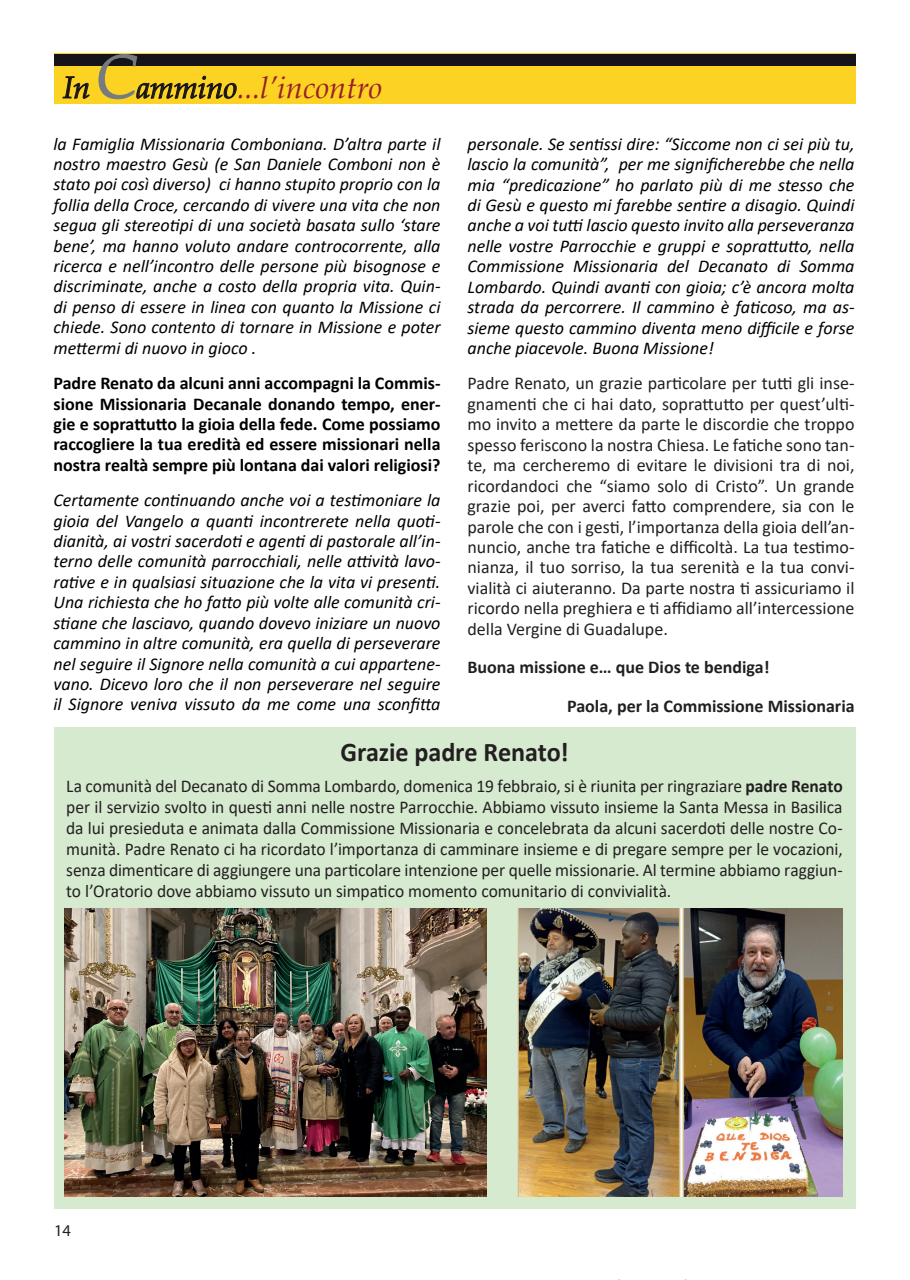
<style>
.page{position:relative;width:910px;height:1280px;background:#fff}
.page>*{position:absolute;margin:0;border:0;box-sizing:border-box;transform-origin:0 0}
.t1{font:italic 30.75px "Book Antiqua";color:#962029}
.t2{font:700 27px "Calibri";letter-spacing:-.005em;color:#231f20}
.t3{font:italic 18px/20.4px "Calibri";color:#000001;text-align:justify}
.t4{font:18px/20.4px "Calibri";color:#231f20;text-align:justify}
.t5{font:700 18px/20.4px "Calibri";color:#000001;text-align:justify}
.t6{font:700 18px/38.4px "Calibri";color:#231f20}
.t7{font:16.5px "Myriad Pro";color:#231f20}
.s1{color:#171419}
.s2{font-size:61.95px;color:#767b7f}
.s3{font-weight:700}
</style>
<div class="page">
<div style="left:54px;top:54px;width:802px;height:50px;background:#fcd223"></div>
<div style="left:54px;top:54px;width:802px;height:12px;background:#171419"></div>
<svg style="left:63px;top:76px;width:27px;height:23px"></svg>
<svg style="left:99px;top:54px;width:138px;height:45px"></svg>
<div style="left:54px;top:728px;width:801px;height:481px;background:#d6ead0"></div>
<img style="left:64px;top:909px;width:423px;height:287px">
<img style="left:518px;top:909px;width:325px;height:287px">
<h1 class="t1" style="left:63px;top:70px;width:320px"><span class="s1">In</span><span class="s2">C</span><span class="s1">ammino</span>...l’incontro</h1>
<p class="t3" style="left:54px;top:133px;width:389px">la Famiglia Missionaria Comboniana. D’altra parte il nostro maestro Gesù (e San Daniele Comboni non è stato poi così diverso) ci hanno stupito proprio con la follia della Croce, cercando di vivere una vita che non segua gli stereotipi di una società basata sullo ‘stare bene’, ma hanno voluto andare controcorrente, alla ricerca e nell’incontro delle persone più bisognose e discriminate, anche a costo della propria vita. Quin&shy;di penso di essere in linea con quanto la Missione ci chiede. Sono contento di tornare in Missione e poter mettermi di nuovo in gioco .</p>
<p class="t5" style="left:54px;top:373px;width:389px">Padre Renato da alcuni anni accompagni la Commis&shy;sione Missionaria Decanale donando tempo, ener&shy;gie e soprattutto la gioia della fede. Come possiamo raccogliere la tua eredità ed essere missionari nella nostra realtà sempre più lontana dai valori religiosi?</p>
<p class="t3" style="left:54px;top:489px;width:389px">Certamente continuando anche voi a testimoniare la gioia del Vangelo a quanti incontrerete nella quoti&shy;dianità, ai vostri sacerdoti e agenti di pastorale all’in&shy;terno delle comunità parrocchiali, nelle attività lavo&shy;rative e in qualsiasi situazione che la vita vi presenti.<br>Una richiesta che ho fatto più volte alle comunità cri&shy;stiane che lasciavo, quando dovevo iniziare un nuovo cammino in altre comunità, era quella di perseverare nel seguire il Signore nella comunità a cui appartene&shy;vano. Dicevo loro che il non perseverare nel seguire il Signore veniva vissuto da me come una sconfitta</p>
<p class="t3" style="left:467px;top:133px;width:389px">personale. Se sentissi dire: “Siccome non ci sei più tu, lascio la comunità”, per me significherebbe che nella mia “predicazione” ho parlato più di me stesso che di Gesù e questo mi farebbe sentire a disagio. Quindi anche a voi tutti lascio questo invito alla perseveranza nelle vostre Parrocchie e gruppi e soprattutto, nella Commissione Missionaria del Decanato di Somma Lombardo. Quindi avanti con gioia; c’è ancora molta strada da percorrere. Il cammino è faticoso, ma as&shy;sieme questo cammino diventa meno difficile e forse anche piacevole. Buona Missione!</p>
<p class="t4" style="left:467px;top:373px;width:389px">Padre Renato, un grazie particolare per tutti gli inse&shy;gnamenti che ci hai dato, soprattutto per quest’ulti&shy;mo invito a mettere da parte le discordie che troppo spesso feriscono la nostra Chiesa. Le fatiche sono tan&shy;te, ma cercheremo di evitare le divisioni tra di noi, ricordandoci che “siamo solo di Cristo”. Un grande grazie poi, per averci fatto comprendere, sia con le parole che con i gesti, l’importanza della gioia dell’an&shy;nuncio, anche tra fatiche e difficoltà. La tua testimo&shy;nianza, il tuo sorriso, la tua serenità e la tua convi&shy;vialità ci aiuteranno. Da parte nostra ti assicuriamo il ricordo nella preghiera e ti affidiamo all’intercessione della Vergine di Guadalupe.</p>
<p class="t6" style="left:567px;top:648px;width:289px;text-indent:-100px">Buona missione e… que Dios te bendiga!<br>Paola, per la Commissione Missionaria</p>
<h2 class="t2" style="left:340px;top:732px;width:230px">Grazie padre Renato!</h2>
<p class="t4" style="left:66px;top:775px;width:778px;line-height:21px">La comunità del Decanato di Somma Lombardo, domenica 19 febbraio, si è riunita per ringraziare <span class="s3">padre Renato </span>per il servizio svolto in questi anni nelle nostre Parrocchie. Abbiamo vissuto insieme la Santa Messa in Basilica da lui presieduta e animata dalla Commissione Missionaria e concelebrata da alcuni sacerdoti delle nostre Co&shy;munità. Padre Renato ci ha ricordato l’importanza di camminare insieme e di pregare sempre per le vocazioni, senza dimenticare di aggiungere una particolare intenzione per quelle missionarie. Al termine abbiamo raggiun&shy;to l’Oratorio dove abbiamo vissuto un simpatico momento comunitario di convivialità.</p>
<p class="t7" style="left:54px;top:1221px;width:18px">14</p>
</div>
